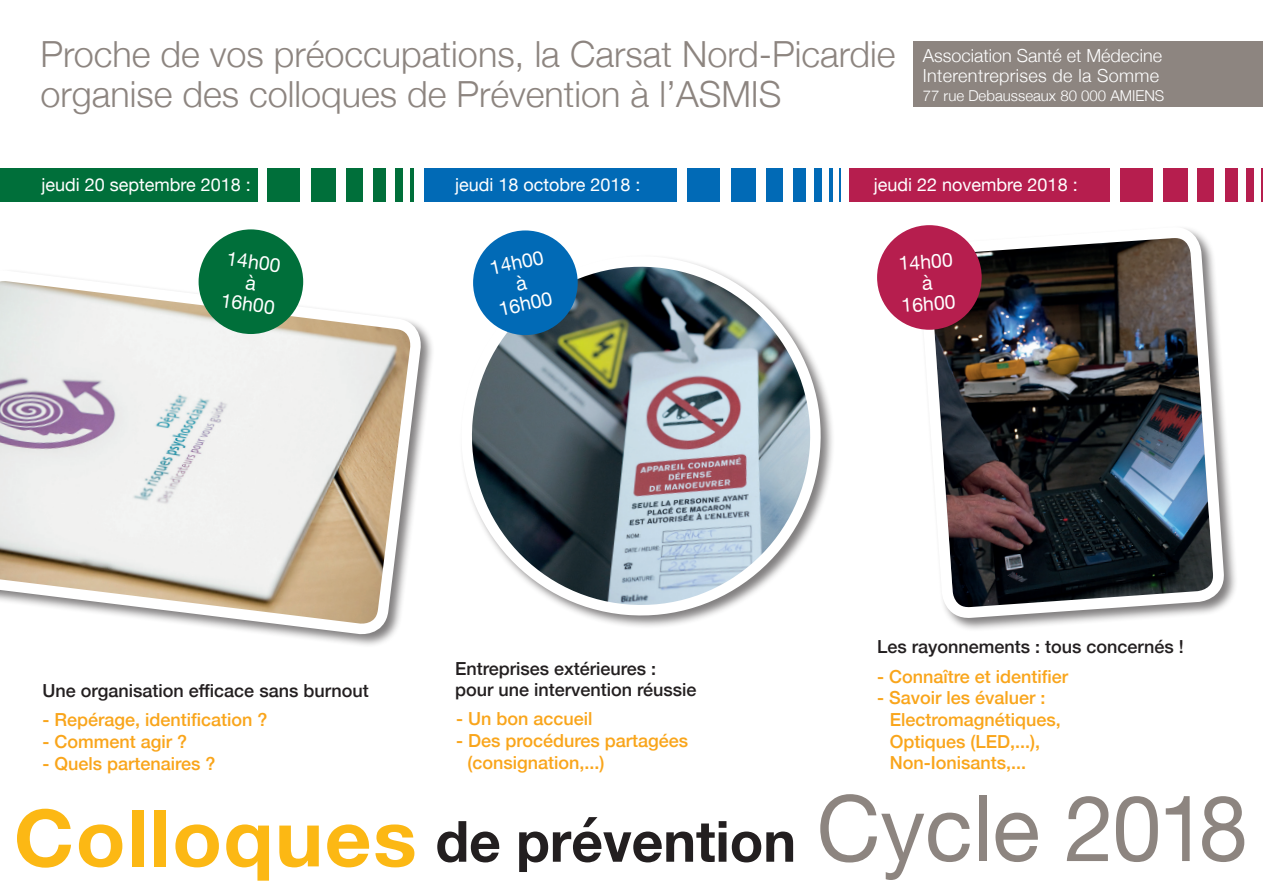
<style>
.page{position:relative;width:1263px;height:893px;background:#fff}
.page>*{position:absolute;margin:0;border:0;box-sizing:border-box;transform-origin:0 0}
.t1{font:700 56.85px "Helvetica Neue";color:#231f20}
.t2{font:300 36px/40.5px "Helvetica Neue";color:#8d8580}
.t3{font:19.5px/21px "Helvetica Neue";color:#fff;text-align:center}
.t4{font:500 18px/21.6px "Helvetica Neue";color:#f9a51b}
.t5{font:500 18px/21.6px "Helvetica Neue";color:#231f20}
.t6{font:18px "Helvetica Neue";color:#fff}
.t7{font:300 18px/19.5px "Helvetica Neue";color:#fff}
.t8{font:300 15px "Helvetica Neue";color:#fff}
.s1{font-size:78.9px;color:#fcb814}
.s2{font-weight:400;font-size:91.5px;color:#8d8580}
</style>
<div class="page">
<div style="left:913px;top:41px;width:350px;height:66px;background:#8d8580"></div>
<div style="left:0;top:168px;width:257px;height:34px;background:#006f3a"></div>
<div style="left:267px;top:168px;width:33px;height:34px;background:#006f3a"></div>
<div style="left:311px;top:168px;width:24px;height:34px;background:#006f3a"></div>
<div style="left:346px;top:168px;width:17px;height:34px;background:#006f3a"></div>
<div style="left:373px;top:168px;width:13px;height:34px;background:#006f3a"></div>
<div style="left:395px;top:168px;width:8px;height:34px;background:#006f3a"></div>
<hr style="left:410px;top:168px;width:3px;height:34px;background:#006f3a">
<div style="left:424px;top:168px;width:253px;height:34px;background:#016ab6"></div>
<div style="left:687px;top:168px;width:33px;height:34px;background:#016ab6"></div>
<div style="left:731px;top:168px;width:25px;height:34px;background:#016ab6"></div>
<div style="left:766px;top:168px;width:17px;height:34px;background:#016ab6"></div>
<div style="left:793px;top:168px;width:13px;height:34px;background:#016ab6"></div>
<div style="left:814px;top:168px;width:8px;height:34px;background:#016ab6"></div>
<hr style="left:829px;top:168px;width:4px;height:34px;background:#016ab6">
<hr style="left:839px;top:168px;width:2px;height:34px;background:#016ab6">
<div style="left:849px;top:168px;width:260px;height:34px;background:#b61e4e"></div>
<div style="left:1225px;top:168px;width:12px;height:34px;background:#b61e4e"></div>
<div style="left:1246px;top:168px;width:8px;height:34px;background:#b61e4e"></div>
<hr style="left:1261px;top:168px;width:2px;height:34px;background:#b61e4e">
<div style="left:918px;top:225px;width:320px;height:407px;background:#231f20;opacity:.57"></div>
<img style="left:923px;top:168px;width:297px;height:464px">
<div style="left:460px;top:254px;width:375px;height:375px;background:#231f20;opacity:.57"></div>
<svg style="left:460px;top:249px;width:374px;height:372px"></svg>
<svg style="left:0;top:264px;width:427px;height:381px"></svg>
<div style="left:199px;top:229px;width:104px;height:105px;background:#006f3a;border-radius:50%"></div>
<div style="left:473px;top:230px;width:105px;height:105px;background:#016ab6;border-radius:50%"></div>
<div style="left:877px;top:225px;width:105px;height:105px;background:#b61e4e;border-radius:50%"></div>
<h2 class="t2" style="left:40px;top:31px;width:857px">Proche de vos préoccupations, la Carsat Nord-Picardie organise des colloques de Prévention à l’ASMIS</h2>
<p class="t7" style="left:923px;top:45px;width:241px">Association Santé et Médecine<br>Interentreprises de la Somme</p>
<p class="t8" style="left:923px;top:84px;width:243px">77 rue Debausseaux 80 000 AMIENS</p>
<p class="t6" style="left:41px;top:171px;width:211px">jeudi 20 septembre 2018 :</p>
<p class="t6" style="left:455px;top:171px;width:187px">jeudi 18 octobre 2018 :</p>
<p class="t6" style="left:874px;top:171px;width:205px">jeudi 22 novembre 2018 :</p>
<p class="t3" style="left:228px;top:249px;width:56px;rotate:8deg">14h00 à<br>16h00</p>
<p class="t3" style="left:488px;top:259px;width:56px;rotate:-12deg">14h00 à<br>16h00</p>
<p class="t3" style="left:898px;top:254px;width:56px;rotate:-4deg">14h00 à<br>16h00</p>
<p class="t5" style="left:43px;top:678px;width:328px">Une organisation efficace sans burnout</p>
<p class="t4" style="left:43px;top:708px;width:227px">- Repérage, identification ?</p>
<p class="t4" style="left:43px;top:729px;width:146px">- Comment agir ?</p>
<p class="t4" style="left:43px;top:751px;width:175px">- Quels partenaires ?</p>
<p class="t5" style="left:455px;top:656px;width:243px">Entreprises extérieures : pour une intervention réussie</p>
<p class="t4" style="left:456px;top:707px;width:138px">- Un bon accueil</p>
<p class="t4" style="left:468px;top:728px;width:222px;text-indent:-11px">- Des procédures partagées (consignation,...)</p>
<p class="t5" style="left:877px;top:635px;width:308px">Les rayonnements : tous concernés !</p>
<p class="t4" style="left:877px;top:664px;width:193px">- Connaître et identifier</p>
<p class="t4" style="left:890px;top:686px;width:173px;text-indent:-13px">- Savoir les évaluer :<br>Electromagnétiques,<br>Optiques (LED,...),<br>Non-Ionisants,...</p>
<h1 class="t1" style="left:14px;top:797px;width:1235px"><span class="s1">Colloques</span> de prévention <span class="s2">Cycle 2018</span></h1>
</div>
